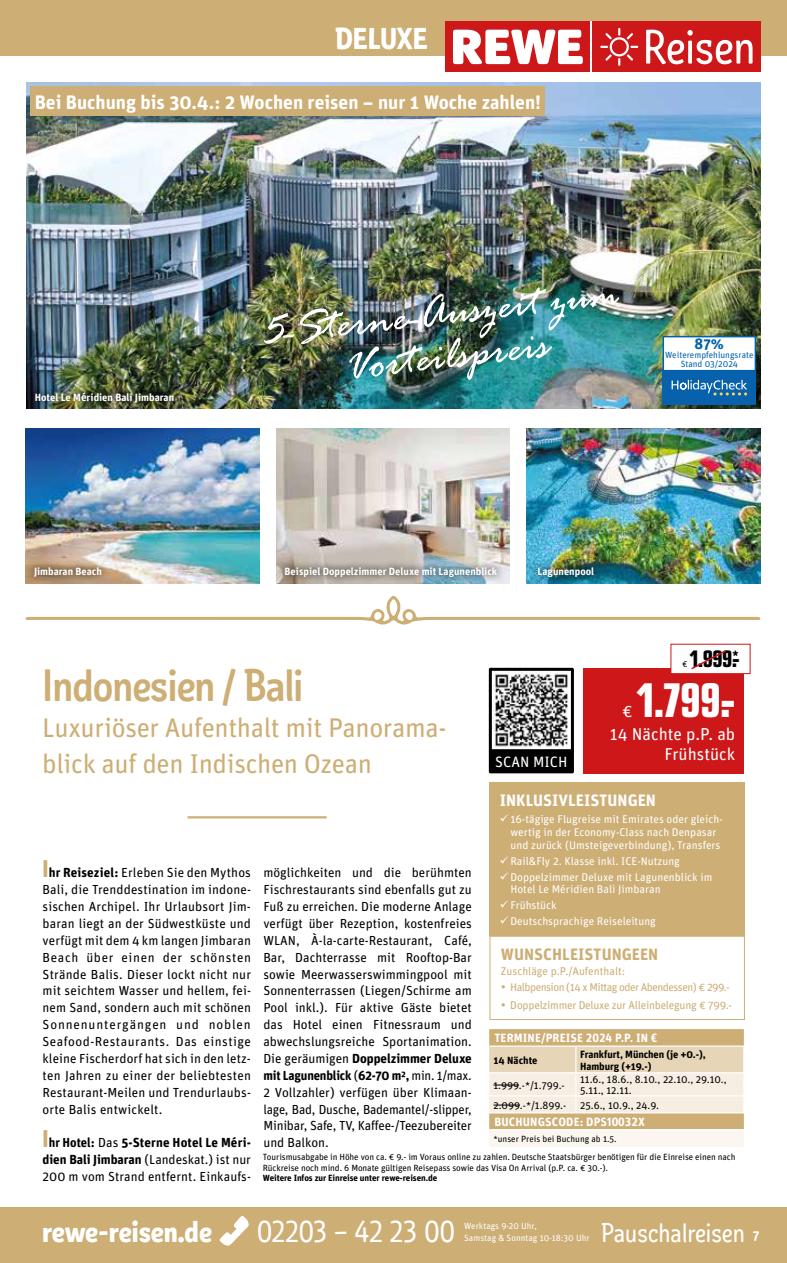
<style>
.page{position:relative;width:787px;height:1263px;background:#fff}
.page>*{position:absolute;margin:0;border:0;box-sizing:border-box;transform-origin:0 0}
.t1{font:italic 46.95px/43.3px "Rage";color:#fff;text-align:center}
.t2{font:46.5px "REWE Preisschrift";color:#fff}
.t3{font:500 45px "REWE Mato";letter-spacing:-.02em;color:#cdae75}
.t4{font:700 30px "REWE Mato";color:#fff}
.t5{font:30px "REWE Mato";color:#fff}
.t6{font:27px/36px "Unit Rounded OT";letter-spacing:-.015em;color:#cdae75}
.t7{font:26.55px "REWE Mato";color:#fff}
.t8{font:22.8px "REWE Preisschrift";color:#000}
.t9{font:700 19.5px "Unit Rounded OT";color:#fff}
.t10{font:17.25px/20.2px "Unit Rounded OT";color:#fff;text-align:right}
.t11{font:700 16.5px "Unit Rounded OT";color:#fff}
.t12{font:700 16.5px "Unit Rounded OT";color:#cdae75}
.t13{font:15px "Unit Rounded OT";color:#fff}
.t14{font:700 15px "Unit Rounded OT";color:#0061ac}
.t15{font:13.2px/17px "Unit Rounded OT";letter-spacing:.005em;color:#000;text-align:justify}
.t16{font:700 12px "Unit Rounded OT";letter-spacing:.01em;color:#fff}
.t17{font:11.25px/12.8px "Unit Rounded OT";color:#fff}
.t18{font:11.25px "Unit Rounded OT";letter-spacing:-.045em;color:#cdae75}
.t19{font:11.25px "Unit Rounded OT";letter-spacing:-.02em;color:#cdae75}
.t20{font:11.25px "Unit Rounded OT";color:#cdae75}
.t21{font:10.5px/10.5px "Unit Rounded OT";color:#000}
.t22{font:700 10.5px "Unit Rounded OT";color:#fff}
.t23{font:700 10.5px/12px "Unit Rounded OT";letter-spacing:-.01em;color:#000}
.t24{font:9px/18px "Unit Rounded OT";letter-spacing:-.01em;color:#000}
.t25{font:700 9px "Unit Rounded OT";letter-spacing:-.01em;color:#000}
.t26{font:9px/12px "Unit Rounded OT";color:#fff}
.t27{font:9px/9px "Unit Rounded OT";color:#0061ac;text-align:center}
.s1{font-size:11.25px}
.s2{font-family:"REWE Mato";font-weight:700;font-size:24px;color:#cdae75}
.s3{font-weight:700}
.s4{font-family:"Unit Rounded OT";font-weight:700;font-size:13.5px}
</style>
<div class="page">
<div style="left:0;top:0;width:787px;height:55px;background:#cdae75"></div>
<img style="left:26px;top:82px;width:734px;height:327px">
<img style="left:27px;top:385px;width:154px;height:24px">
<hr style="left:188px;top:816px;width:139px;height:2px;background:#cdae75">
<svg style="left:26px;top:595px;width:734px;height:30px"></svg>
<div style="left:30px;top:86px;width:515px;height:30px;background:#cdae75"></div>
<img style="left:26px;top:428px;width:233px;height:155px">
<img style="left:526px;top:428px;width:234px;height:155px">
<img style="left:276px;top:428px;width:233px;height:155px">
<svg style="left:27px;top:559px;width:82px;height:25px;background:#ad9073"></svg>
<img style="left:530px;top:560px;width:71px;height:24px">
<svg style="left:277px;top:559px;width:227px;height:25px;background:#a1a4a2"></svg>
<div style="left:445px;top:21px;width:144px;height:51px;background:#cd1719"></div>
<div style="left:592px;top:21px;width:168px;height:51px;background:#cd1719"></div>
<svg style="left:453px;top:30px;width:130px;height:34px"></svg>
<svg style="left:646px;top:30px;width:106px;height:34px"></svg>
<svg style="left:600px;top:28px;width:38px;height:38px"></svg>
<div style="left:489px;top:782px;width:255px;height:154px;background:#cdae75"></div>
<div style="left:489px;top:936px;width:255px;height:84px;border:1px solid #cdae75"></div>
<div style="left:583px;top:668px;width:160px;height:105px;background:#cd1719"></div>
<div style="left:671px;top:644px;width:79px;height:30px;background:#fff"></div>
<div style="left:670px;top:644px;width:80px;height:30px;border:1px solid #cd1719"></div>
<svg style="left:691px;top:650px;width:35px;height:20px"></svg>
<img style="left:493px;top:673px;width:75px;height:75px">
<div style="left:489px;top:668px;width:85px;height:84px;border:3px solid #000"></div>
<div style="left:490px;top:751px;width:82px;height:21px;background:#000"></div>
<div style="left:489px;top:749px;width:85px;height:24px;border:3px solid #000"></div>
<div style="left:489px;top:1130px;width:255px;height:17px;background:#fbf7f0"></div>
<svg style="left:489px;top:1029px;width:255px;height:100px;background:#e5d3b5"></svg>
<div style="left:662px;top:371px;width:94px;height:34px;background:#0761ac"></div>
<svg style="left:671px;top:380px;width:76px;height:15px"></svg>
<div style="left:663px;top:337px;width:92px;height:34px;background:#fff"></div>
<div style="left:662px;top:336px;width:94px;height:35px;border:2px solid #0061ac"></div>
<div style="left:0;top:1208px;width:787px;height:55px;background:#cdae75"></div>
<svg style="left:219px;top:1215px;width:30px;height:31px"></svg>
<h3 class="t4" style="left:335px;top:15px;width:94px">DELUXE</h3>
<h3 class="t9" style="left:35px;top:90px;width:508px">Bei Buchung bis 30.4.: 2 Wochen reisen – nur 1 Woche zahlen!</h3>
<p class="t22" style="left:35px;top:390px;width:141px">Hotel Le M<span class="s1">é</span>ridien Bali Jimbaran</p>
<h1 class="t1" style="left:261px;top:314px;width:359px;rotate:-6deg">5-Sterne-Auszeit zum<br>Vorteilspreis</h1>
<p class="t14" style="left:694px;top:335px;width:31px">87%</p>
<p class="t27" style="left:665px;top:351px;width:90px">Weiterempfehlungsrate<br>Stand 03/2024</p>
<p class="t22" style="left:34px;top:564px;width:69px">Jimbaran Beach</p>
<p class="t22" style="left:284px;top:564px;width:214px">Beispiel Doppelzimmer Deluxe mit Lagunenblick</p>
<p class="t22" style="left:537px;top:564px;width:58px">Lagunenpool</p>
<p class="t24" style="left:682px;top:655px;width:7px">€</p>
<h3 class="t8" style="left:689px;top:646px;width:51px">1.999.-<sup>*</sup></h3>
<h3 class="t3" style="left:42px;top:651px;width:262px">Indonesien / Bali</h3>
<h3 class="t6" style="left:42px;top:710px;width:406px">Luxuriöser Aufenthalt mit Panorama&shy;blick auf den Indischen Ozean</h3>
<p class="t13" style="left:495px;top:753px;width:74px">SCAN MICH</p>
<h2 class="t2" style="left:637px;top:674px;width:100px">1.799.-</h2>
<h3 class="t10" style="left:610px;top:723px;width:127px">14 Nächte p.P. ab<br>Frühstück</h3>
<h3 class="t10" style="left:622px;top:701px;width:12px">€</h3>
<p class="t15" style="left:43px;top:864px;width:210px"><span class="s2">I</span><span class="s3">hr Reiseziel:</span> Erleben Sie den Mythos Bali, die Trenddestination im indone&shy;sischen Archipel. Ihr Urlaubsort Jim&shy;baran liegt an der Südwestküste und verfügt mit dem 4 km langen Jimbaran Beach über einen der schönsten Strände Balis. Dieser lockt nicht nur mit seichtem Wasser und hellem, fei&shy;nem Sand, sondern auch mit schönen Sonnenuntergängen und noblen Seafood-Restaurants. Das einstige kleine Fischerdorf hat sich in den letz&shy;ten Jahren zu einer der beliebtesten Restaurant-Meilen und Trendurlaubs&shy;orte Balis entwickelt.</p>
<p class="t15" style="left:43px;top:1134px;width:210px"><span class="s2">I</span><span class="s3">hr Hotel:</span> Das <span class="s3">5-Sterne Hotel Le Méri&shy;dien Bali Jimbaran</span> (Landeskat.) ist nur 200 m vom Strand entfernt. Einkaufs-</p>
<p class="t11" style="left:500px;top:790px;width:158px">INKLUSIVLEISTUNGEN</p>
<p class="t17" style="left:510px;top:813px;width:214px;text-indent:-11px">✓ 16-tägige Flugreise mit Emirates oder gleich&shy;wertig in der Economy-Class nach Denpasar und zurück (Umsteigeverbindung), Transfers</p>
<p class="t17" style="left:500px;top:854px;width:182px">✓ Rail&amp;Fly 2. Klasse inkl. ICE-Nutzung</p>
<p class="t17" style="left:510px;top:870px;width:203px;text-indent:-11px">✓ Doppelzimmer Deluxe mit Lagunenblick im<br>Hotel Le Méridien Bali Jimbaran</p>
<p class="t17" style="left:500px;top:899px;width:58px">✓ Frühstück</p>
<p class="t17" style="left:500px;top:915px;width:158px">✓ Deutschsprachige Reiseleitung</p>
<p class="t12" style="left:501px;top:944px;width:159px">WUNSCHLEISTUNGEEN</p>
<p class="t20" style="left:501px;top:964px;width:126px">Zuschläge p.P./Aufenthalt:</p>
<p class="t18" style="left:501px;top:980px;width:230px">• Halbpension (14 x Mittag oder Abendessen) € 299.-</p>
<p class="t19" style="left:501px;top:998px;width:232px">• Doppelzimmer Deluxe zur Alleinbelegung € 799.-</p>
<p class="t15" style="left:263px;top:864px;width:210px">möglichkeiten und die berühmten Fischrestaurants sind ebenfalls gut zu Fuß zu erreichen. Die moderne Anlage verfügt über Rezeption, kostenfreies WLAN, À-la-carte-Restaurant, Café, Bar, Dachterrasse mit Rooftop-Bar sowie Meerwasserswimmingpool mit Sonnenterrassen (Liegen/Schirme am Pool inkl.). Für aktive Gäste bietet das Hotel einen Fitnessraum und abwechslungsreiche Sportanimation.<br>Die geräumigen <span class="s3">Doppelzimmer Deluxe mit Lagunenblick</span> (<span class="s3">62-70 m²,</span> min. 1/max.<br>2 Vollzahler) verfügen über Klimaan&shy;lage, Bad, Dusche, Bademantel/-slipper, Minibar, Safe, TV, Kaffee-/Teezubereiter und Balkon.</p>
<p class="t16" style="left:494px;top:1030px;width:164px">TERMINE/PREISE 2024 P.P. IN €</p>
<p class="t23" style="left:493px;top:1054px;width:46px">14 Nächte</p>
<p class="t23" style="left:580px;top:1048px;width:127px">Frankfurt, München (je +0.-),<br>Hamburg (+19.-)</p>
<p class="t21" style="left:493px;top:1079px;width:73px">1.999.-*/1.799.-</p>
<p class="t21" style="left:580px;top:1074px;width:148px">11.6., 18.6., 8.10., 22.10., 29.10.,<br>5.11., 12.11.</p>
<p class="t21" style="left:493px;top:1099px;width:74px">2.099.-*/1.899.-</p>
<p class="t21" style="left:580px;top:1099px;width:80px">25.6., 10.9., 24.9.</p>
<p class="t16" style="left:494px;top:1114px;width:152px">BUCHUNGSCODE: DPS10032X</p>
<p class="t24" style="left:263px;top:1130px;width:474px;text-indent:230px">*unser Preis bei Buchung ab 1.5.<br>Tourismusabgabe in Höhe von ca. € 9.- im Voraus online zu zahlen. Deutsche Staatsbürger benötigen für die Einreise einen nach</p>
<p class="t24" style="left:263px;top:1158px;width:347px">Rückreise noch mind. 6 Monate gültigen Reisepass sowie das Visa On Arrival (p.P. ca. € 30.-).</p>
<p class="t25" style="left:263px;top:1172px;width:176px">Weitere Infos zur Einreise unter rewe-reisen.de</p>
<h3 class="t4" style="left:42px;top:1208px;width:171px">rewe-reisen.de</h3>
<h3 class="t5" style="left:257px;top:1209px;width:199px">02203 – 42 23 00</h3>
<h3 class="t7" style="left:601px;top:1213px;width:160px">Pauschalreisen <span class="s4">7</span></h3>
<p class="t26" style="left:464px;top:1220px;width:127px">Werktags 9-20 Uhr,<br>Samstag &amp; Sonntag 10-18:30 Uhr</p>
</div>
